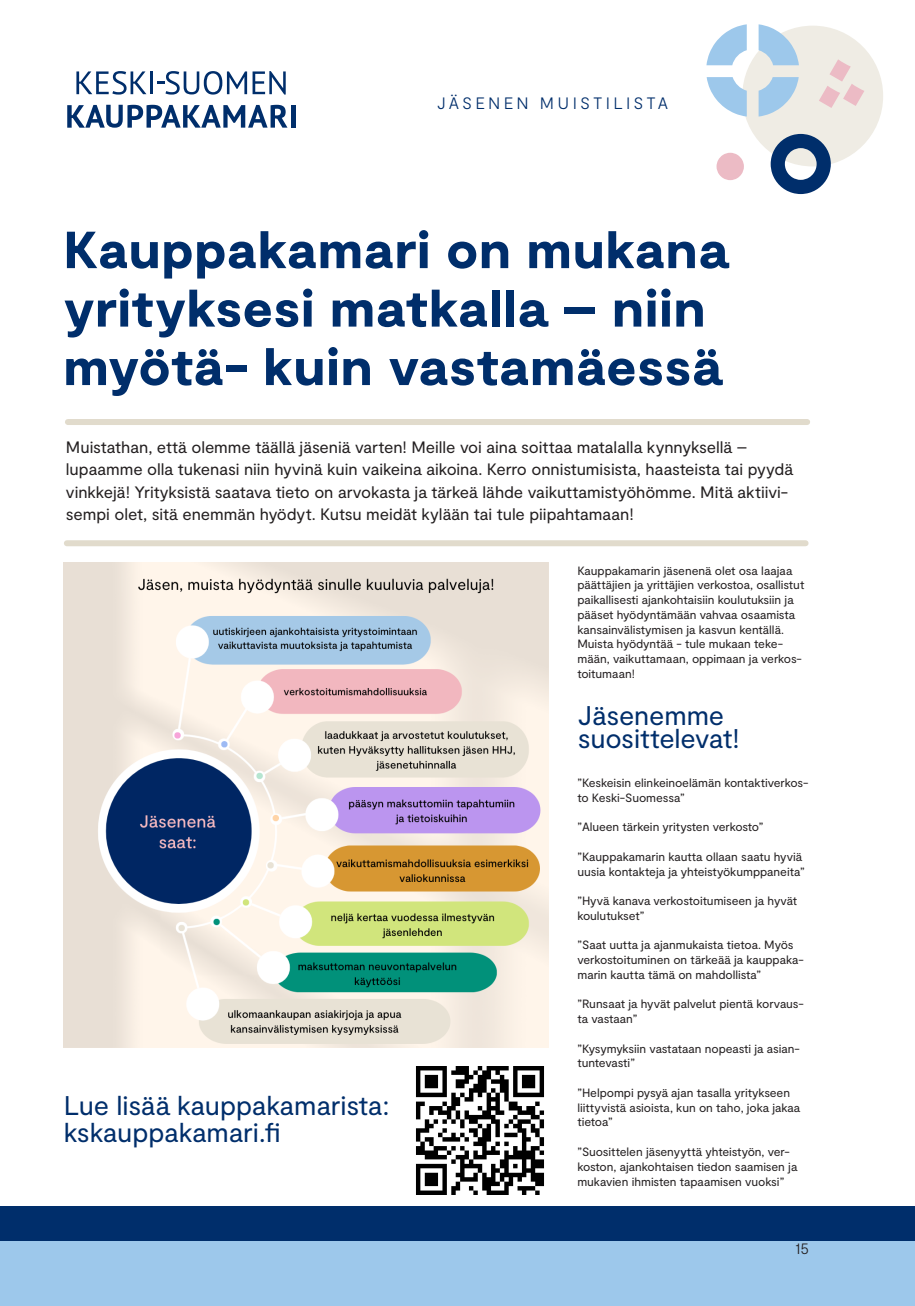
<style>
.page{position:relative;width:915px;height:1306px;background:#fff}
.page>*{position:absolute;margin:0;border:0;box-sizing:border-box;transform-origin:0 0}
.Otsikko_1{font:900 52.05px/58.5px "Moderat";letter-spacing:.025em;color:#002e6b}
.ingressi{font:27px "Moderat";letter-spacing:-.005em;color:#002e6b}
.ingressi-2{font:16.5px/22.5px "Moderat";letter-spacing:-.005em;color:#231f20}
.ingressi-3{font:300 16.5px "Moderat";letter-spacing:.19em;color:#002e6b}
.t1{font:300 15px "Moderat";color:#231f20}
.sitaatti{font:12px/14.7px "Moderat";letter-spacing:-.005em;color:#231f20}
</style>
<div class="page">
<div style="left:0;top:1239px;width:914px;height:66px;background:#9dc8eb"></div>
<div style="left:0;top:1205px;width:914px;height:34px;background:#002e6b"></div>
<div style="left:742px;top:26px;width:140px;height:140px;background:#efece4;border-radius:50%"></div>
<svg style="left:819px;top:59px;width:45px;height:49px"></svg>
<svg style="left:770px;top:134px;width:60px;height:60px"></svg>
<svg style="left:716px;top:153px;width:27px;height:27px"></svg>
<svg style="left:706px;top:24px;width:40px;height:41px"></svg>
<svg style="left:706px;top:77px;width:40px;height:40px"></svg>
<svg style="left:758px;top:77px;width:40px;height:40px"></svg>
<svg style="left:758px;top:24px;width:40px;height:41px"></svg>
<div style="left:291px;top:105px;width:5px;height:23px;background:#002e6b"></div>
<svg style="left:67px;top:105px;width:220px;height:23px"></svg>
<hr style="left:150px;top:71px;width:3px;height:23px;background:#002e6b">
<svg style="left:76px;top:71px;width:70px;height:24px"></svg>
<svg style="left:157px;top:71px;width:128px;height:24px"></svg>
<div style="left:68px;top:419px;width:738px;height:6px;background:#e1dbcc"></div>
<div style="left:67px;top:540px;width:738px;height:6px;background:#e1dbcc"></div>
<img style="left:64px;top:562px;width:485px;height:485px">
<img style="left:416px;top:1066px;width:128px;height:129px">
<p class="ingressi-3" style="left:437px;top:94px;width:232px">JÄSENEN MUISTILISTA</p>
<p class="Otsikko_1" style="left:64px;top:224px;width:665px">Kauppakamari on mukana yrityksesi matkalla – niin myötä- kuin vastamäessä</p>
<p class="ingressi-2" style="left:66px;top:436px;width:728px">Muistathan, että olemme täällä jäseniä varten! Meille voi aina soittaa matalalla kynnyksellä – lupaamme olla tukenasi niin hyvinä kuin vaikeina aikoina. Kerro onnistumisista, haasteista tai pyydä vinkkejä! Yrityksistä saatava tieto on arvokasta ja tärkeä lähde vaikuttamistyöhömme. Mitä aktiivi&shy;sempi olet, sitä enemmän hyödyt. Kutsu meidät kylään tai tule piipahtamaan!</p>
<p class="ingressi" style="left:64px;top:1089px;width:327px">Lue lisää kauppakamarista:</p>
<p class="ingressi" style="left:64px;top:1116px;width:218px">kskauppakamari.fi</p>
<p class="sitaatti" style="left:577px;top:563px;width:228px">Kauppakamarin jäsenenä olet osa laajaa päättäjien ja yrittäjien verkostoa, osallistut paikallisesti ajankohtaisiin koulutuksiin ja pääset hyödyntämään vahvaa osaamista kansainvälistymisen ja kasvun kentällä.<br>Muista hyödyntää - tule mukaan teke&shy;mään, vaikuttamaan, oppimaan ja verkos&shy;toitumaan!</p>
<p class="ingressi" style="left:577px;top:700px;width:148px">Jäsenemme</p>
<p class="ingressi" style="left:577px;top:722px;width:163px">suosittelevat!</p>
<p class="sitaatti" style="left:577px;top:776px;width:233px">”Keskeisin elinkeinoelämän kontaktiverkos&shy;to Keski-Suomessa”</p>
<p class="sitaatti" style="left:577px;top:820px;width:187px">”Alueen tärkein yritysten verkosto”</p>
<p class="sitaatti" style="left:577px;top:849px;width:229px">”Kauppakamarin kautta ollaan saatu hyviä uusia kontakteja ja yhteistyökumppaneita”</p>
<p class="sitaatti" style="left:577px;top:894px;width:221px">”Hyvä kanava verkostoitumiseen ja hyvät koulutukset”</p>
<p class="sitaatti" style="left:577px;top:938px;width:228px">”Saat uutta ja ajanmukaista tietoa. Myös verkostoituminen on tärkeää ja kauppaka&shy;marin kautta tämä on mahdollista”</p>
<p class="sitaatti" style="left:577px;top:997px;width:228px">”Runsaat ja hyvät palvelut pientä korvaus&shy;ta vastaan”</p>
<p class="sitaatti" style="left:577px;top:1041px;width:224px">”Kysymyksiin vastataan nopeasti ja asian&shy;tuntevasti”</p>
<p class="sitaatti" style="left:577px;top:1085px;width:224px">”Helpompi pysyä ajan tasalla yritykseen liittyvistä asioista, kun on taho, joka jakaa tietoa”</p>
<p class="sitaatti" style="left:577px;top:1144px;width:221px">”Suosittelen jäsenyyttä yhteistyön, ver&shy;koston, ajankohtaisen tiedon saamisen ja mukavien ihmisten tapaamisen vuoksi”</p>
<p class="t1" style="left:794px;top:1240px;width:16px">15</p>
</div>
